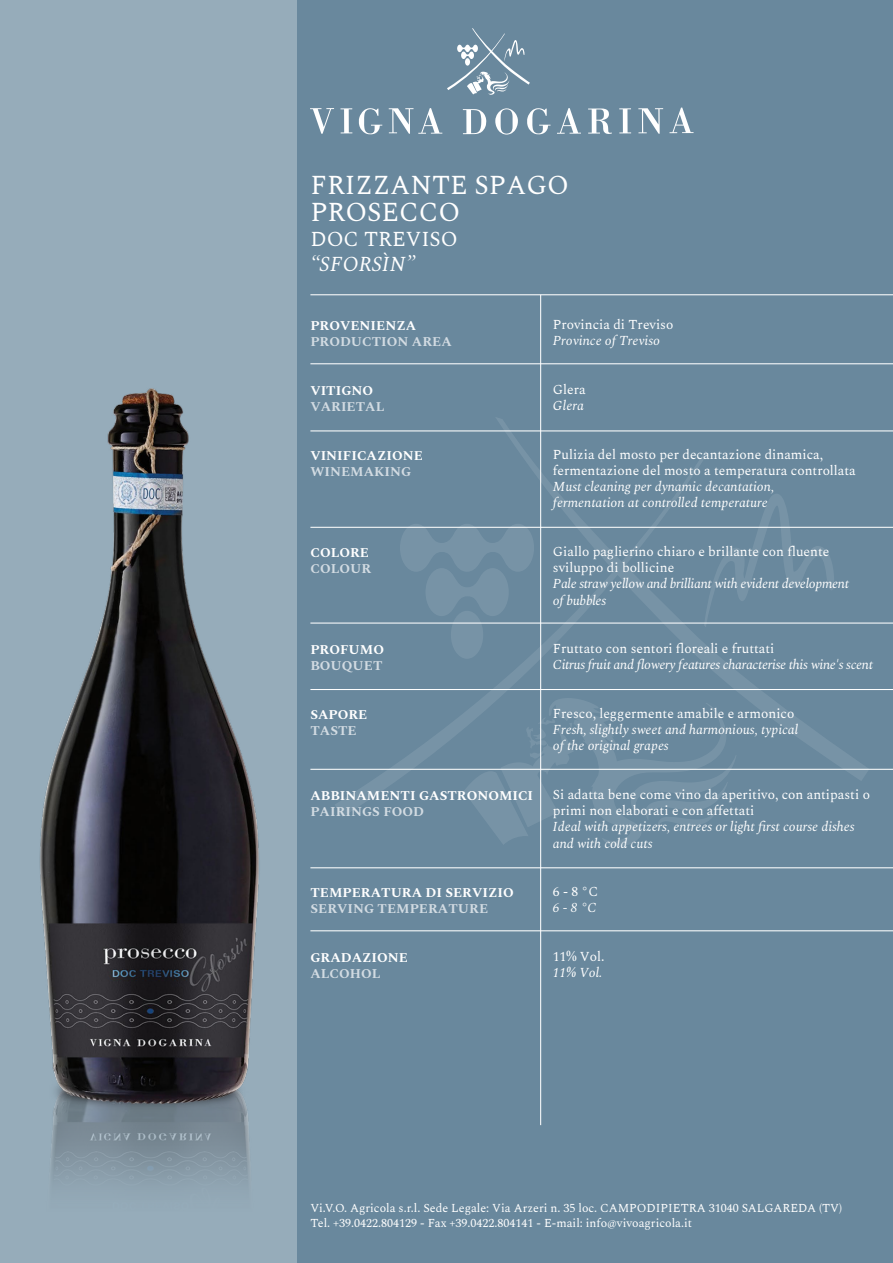
<style>
.page{position:relative;width:893px;height:1263px;background:#fff}
.page>*{position:absolute;margin:0;border:0;box-sizing:border-box;transform-origin:0 0}
.t1{font:27px/26.4px "Spectral";color:#fff}
.t2{font:21px "Spectral";color:#fff}
.t3{font:italic 21px "Spectral";color:#fff}
.t4{font:13.5px/16.2px "Spectral";color:#fff}
.t5{font:italic 13.5px/16.2px "Spectral";color:#fff}
.t6{font:italic 13.5px/16.2px "Spectral";letter-spacing:-.02em;color:#fff}
.t7{font:700 13.5px "Spectral";color:#fff}
.t8{font:700 13.5px "Spectral";color:#d2dbe2}
.t9{font:12px/14.4px "Spectral";color:#fff}
</style>
<div class="page">
<div style="left:0;top:0;width:299px;height:1263px;background:#96acba"></div>
<img style="left:40px;top:249px;width:258px;height:962px">
<div style="left:298px;top:0;width:595px;height:1263px;background:#69889d"></div>
<svg style="left:483px;top:817px;width:229px;height:30px"></svg>
<svg style="left:335px;top:417px;width:534px;height:400px"></svg>
<hr style="left:310px;top:294px;width:583px;height:1px;background:#fff">
<hr style="left:310px;top:363px;width:583px;height:1px;background:#fff">
<hr style="left:310px;top:527px;width:583px;height:1px;background:#fff">
<hr style="left:310px;top:622px;width:583px;height:2px;background:#fff">
<hr style="left:310px;top:689px;width:583px;height:1px;background:#fff">
<hr style="left:310px;top:769px;width:583px;height:1px;background:#fff">
<hr style="left:310px;top:867px;width:583px;height:1px;background:#fff">
<hr style="left:310px;top:930px;width:583px;height:1px;background:#fff">
<svg style="left:447px;top:28px;width:83px;height:67px"></svg>
<svg style="left:495px;top:108px;width:23px;height:27px"></svg>
<svg style="left:588px;top:108px;width:24px;height:26px"></svg>
<svg style="left:463px;top:109px;width:23px;height:25px"></svg>
<svg style="left:638px;top:108px;width:25px;height:26px"></svg>
<svg style="left:527px;top:108px;width:24px;height:26px"></svg>
<svg style="left:669px;top:108px;width:25px;height:25px"></svg>
<svg style="left:557px;top:108px;width:24px;height:26px"></svg>
<svg style="left:619px;top:108px;width:12px;height:25px"></svg>
<svg style="left:389px;top:108px;width:53px;height:26px"></svg>
<svg style="left:359px;top:108px;width:23px;height:26px"></svg>
<svg style="left:310px;top:108px;width:24px;height:26px"></svg>
<svg style="left:340px;top:108px;width:12px;height:25px"></svg>
<hr style="left:540px;top:295px;width:1px;height:830px;background:#fff">
<img style="left:871px;top:294px;width:22px;height:638px">
<hr style="left:310px;top:430px;width:583px;height:1px;background:#fff">
<h1 class="t1" style="left:310px;top:173px;width:260px">FRIZZANTE SPAGO<br>PROSECCO</h1>
<h2 class="t2" style="left:310px;top:224px;width:149px">DOC TREVISO</h2>
<h2 class="t3" style="left:310px;top:249px;width:107px">“SFORSÌN”</h2>
<p class="t7" style="left:310px;top:316px;width:107px">PROVENIENZA</p>
<p class="t8" style="left:310px;top:332px;width:143px">PRODUCTION AREA</p>
<p class="t7" style="left:310px;top:380px;width:64px">VITIGNO</p>
<p class="t8" style="left:310px;top:397px;width:76px">VARIETAL</p>
<p class="t7" style="left:310px;top:445px;width:114px">VINIFICAZIONE</p>
<p class="t8" style="left:310px;top:461px;width:102px">WINEMAKING</p>
<p class="t7" style="left:310px;top:542px;width:60px">COLORE</p>
<p class="t8" style="left:310px;top:559px;width:62px">COLOUR</p>
<p class="t7" style="left:310px;top:640px;width:75px">PROFUMO</p>
<p class="t8" style="left:310px;top:656px;width:74px">BOUQUET</p>
<p class="t7" style="left:310px;top:704px;width:59px">SAPORE</p>
<p class="t8" style="left:310px;top:721px;width:48px">TASTE</p>
<p class="t7" style="left:310px;top:785px;width:224px">ABBINAMENTI GASTRONOMICI</p>
<p class="t8" style="left:310px;top:802px;width:115px">PAIRINGS FOOD</p>
<p class="t7" style="left:310px;top:883px;width:205px">TEMPERATURA DI SERVIZIO</p>
<p class="t8" style="left:310px;top:899px;width:179px">SERVING TEMPERATURE</p>
<p class="t7" style="left:310px;top:947px;width:99px">GRADAZIONE</p>
<p class="t8" style="left:310px;top:964px;width:72px">ALCOHOL</p>
<p class="t4" style="left:553px;top:317px;width:122px">Provincia di Treviso</p>
<p class="t5" style="left:553px;top:333px;width:109px">Province of Treviso</p>
<p class="t4" style="left:553px;top:382px;width:34px">Glera</p>
<p class="t5" style="left:553px;top:398px;width:32px">Glera</p>
<p class="t4" style="left:553px;top:446px;width:304px">Pulizia del mosto per decantazione dinamica, fermentazione del mosto a temperatura controllata</p>
<p class="t5" style="left:553px;top:479px;width:223px">Must cleaning per dynamic decantation, fermentation at controlled temperature</p>
<p class="t4" style="left:553px;top:544px;width:278px">Giallo paglierino chiaro e brillante con fluente sviluppo di bollicine</p>
<p class="t6" style="left:553px;top:576px;width:298px">Pale straw yellow and brilliant with evident development of bubbles</p>
<p class="t4" style="left:553px;top:641px;width:223px">Fruttato con sentori floreali e fruttati</p>
<p class="t6" style="left:553px;top:657px;width:322px">Citrus fruit and flowery features characterise this wine's scent</p>
<p class="t4" style="left:553px;top:706px;width:243px">Fresco, leggermente amabile e armonico</p>
<p class="t5" style="left:553px;top:722px;width:247px">Fresh, slightly sweet and harmonious, typical of the original grapes</p>
<p class="t4" style="left:553px;top:787px;width:319px">Si adatta bene come vino da aperitivo, con antipasti o primi non elaborati e con affettati</p>
<p class="t5" style="left:553px;top:819px;width:303px">Ideal with appetizers, entrees or light first course dishes and with cold cuts</p>
<p class="t4" style="left:553px;top:884px;width:47px">6 - 8 °C</p>
<p class="t5" style="left:553px;top:900px;width:45px">6 - 8 °C</p>
<p class="t4" style="left:553px;top:949px;width:53px">11% Vol.</p>
<p class="t5" style="left:553px;top:965px;width:51px">11% Vol.</p>
<p class="t9" style="left:310px;top:1201px;width:533px">Vi.V.O. Agricola s.r.l. Sede Legale: Via Arzeri n. 35 loc. CAMPODIPIETRA 31040 SALGAREDA (TV)<br>Tel. +39.0422.804129 - Fax +39.0422.804141 - E-mail: info@vivoagricola.it</p>
</div>
